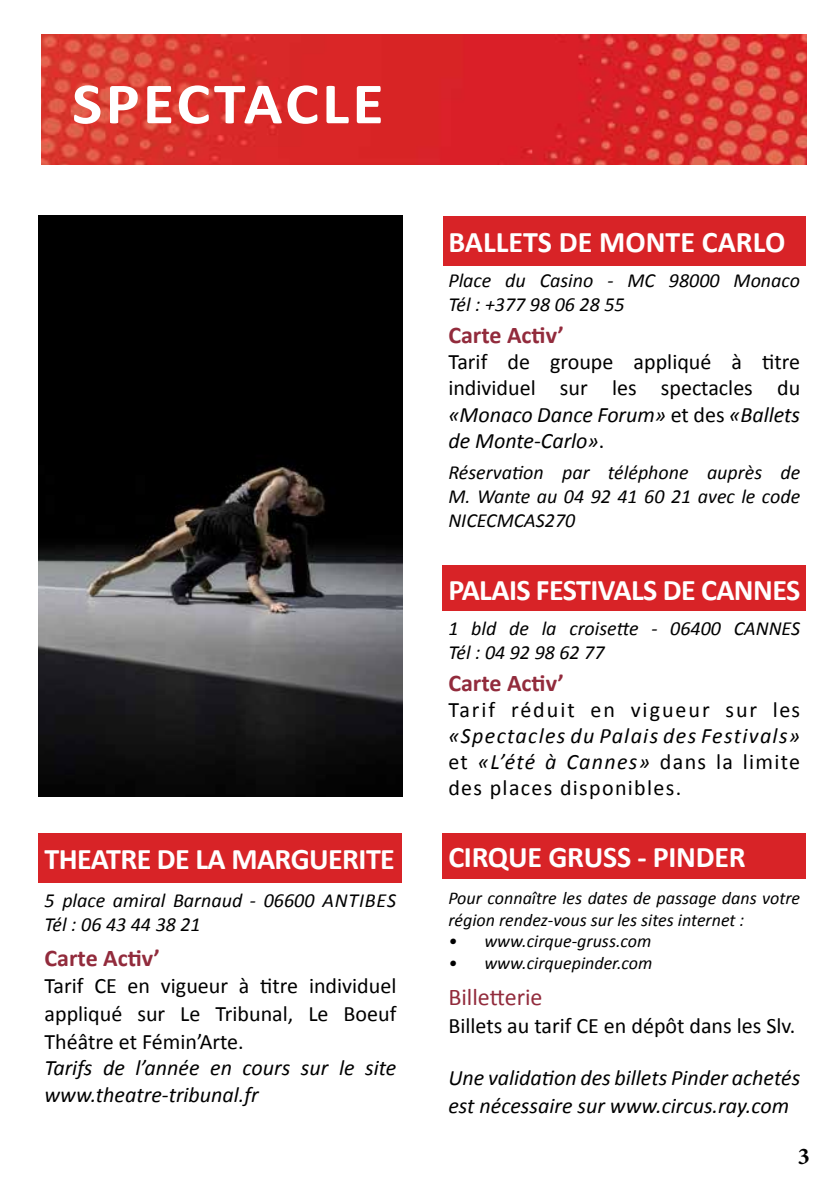
<style>
.page{position:relative;width:840px;height:1191px;background:#fff}
.page>*{position:absolute;margin:0;border:0;box-sizing:border-box;transform-origin:0 0}
.t1{font:700 58.8px "Calibri";letter-spacing:.05em;color:#fff;scale:1.09 1}
.t2{font:700 30px "Calibri";letter-spacing:-.02em;color:#fff}
.t3{font:700 30px "Calibri";color:#fff}
.t4{font:700 24px "Calibri";color:#922b3c}
.t5{font:24px "Calibri";color:#922b3c}
.t6{font:700 24px "Minion Pro";color:#000}
.t7{font:22px/26.4px "Calibri";color:#000;text-align:justify}
.t8{font:italic 22px/26px "Calibri";color:#000}
.t9{font:22px "Calibri";letter-spacing:.09em;color:#000}
.t10{font:italic 20px/24px "Calibri";color:#000}
.t11{font:italic 18px/21.6px "Calibri";color:#000}
.s1{font-style:italic}
.s2{font-style:normal}
</style>
<div class="page">
<img style="left:41px;top:34px;width:764px;height:130px">
<img style="left:39px;top:216px;width:363px;height:580px">
<div style="left:442px;top:216px;width:363px;height:49px;background:#d82327"></div>
<div style="left:442px;top:565px;width:363px;height:46px;background:#d82327"></div>
<div style="left:442px;top:833px;width:363px;height:45px;background:#d82327"></div>
<div style="left:39px;top:833px;width:363px;height:49px;background:#d82327"></div>
<h1 class="t1" style="left:72px;top:66px;width:287px">SPECTACLE</h1>
<h2 class="t2" style="left:45px;top:840px;width:351px">THEATRE DE LA MARGUERITE</h2>
<p class="t10" style="left:45px;top:887px;width:302px">5 place amiral Barnaud - 06600 Antibes<br>Tél : 06 43 44 38 21</p>
<p class="t4" style="left:45px;top:943px;width:117px">Carte Activ’</p>
<p class="t7" style="left:45px;top:971px;width:353px;line-height:28px">Tarif CE en vigueur à titre individuel appliqué sur Le Tribunal, Le Boeuf Théâtre et Fémin’Arte.</p>
<p class="t8" style="left:45px;top:1054px;width:353px">Tarifs de l’année en cours sur le site www.theatre-tribunal.fr</p>
<h2 class="t3" style="left:448px;top:223px;width:338px">BALLETS DE MONTE CARLO</h2>
<p class="t10" style="left:448px;top:268px;width:353px">Place du Casino - MC 98000 Monaco<br>Tél : +377 98 06 28 55</p>
<p class="t4" style="left:448px;top:319px;width:117px">Carte Activ’</p>
<p class="t7" style="left:448px;top:348px;width:353px">Tarif de groupe appliqué à titre individuel sur les spectacles du <span class="s1">«Monaco Dance Forum»</span> et des <span class="s1">«Ballets de Monte-Carlo»</span>.</p>
<p class="t10" style="left:448px;top:460px;width:353px;text-align:justify">Réservation par téléphone auprès de M. Wante au 04 92 41 60 21 avec le code NICECMCAS270</p>
<h2 class="t2" style="left:448px;top:570px;width:353px">PALAIS FESTIVALS DE CANNES</h2>
<p class="t10" style="left:448px;top:615px;width:353px">1 bld de la croisette - 06400 CANNES<br>Tél : 04 92 98 62 77</p>
<p class="t4" style="left:448px;top:667px;width:117px">Carte Activ’</p>
<p class="t9" style="left:448px;top:696px;width:353px">Tarif réduit en vigueur sur les</p>
<p class="t8" style="left:448px;top:722px;width:353px;text-align:justify">«Spectacles du Palais des Festivals» <span class="s2">et</span> «L’été à Cannes» <span class="s2">dans la limite des places disponibles.</span></p>
<h2 class="t2" style="left:448px;top:838px;width:298px">CIRQUE GRUSS - PINDER</h2>
<p class="t11" style="left:448px;top:886px;width:353px">Pour connaître les dates de passage dans votre région rendez-vous sur les sites internet :</p>
<p class="t11" style="left:448px;top:930px;width:204px">• www.cirque-gruss.com</p>
<p class="t11" style="left:448px;top:951px;width:205px">• www.cirquepinder.com</p>
<p class="t5" style="left:448px;top:982px;width:96px">Billetterie</p>
<p class="t7" style="left:448px;top:1012px;width:348px">Billets au tarif CE en dépôt dans les Slv.</p>
<p class="t8" style="left:448px;top:1063px;width:353px;line-height:28px">Une validation des billets Pinder achetés est nécessaire sur www.circus.ray.com</p>
<p class="t6" style="left:797px;top:1139px;width:13px">3</p>
</div>
